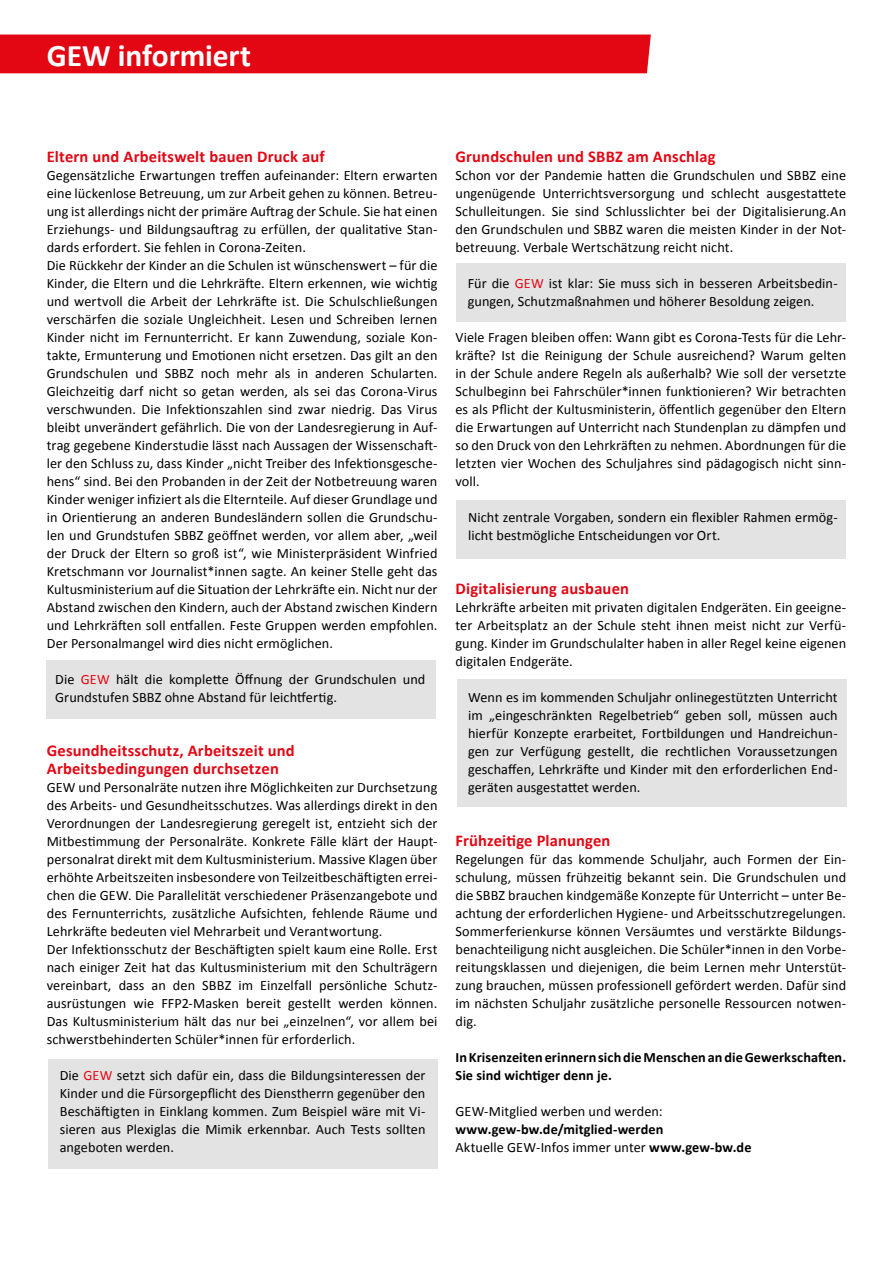
<style>
.page{position:relative;width:893px;height:1263px;background:#fff}
.page>*{position:absolute;margin:0;border:0;box-sizing:border-box;transform-origin:0 0}
.t1{font:700 31.5px "Calibri";letter-spacing:-.005em;color:#fff}
.t2{font:700 16.5px/18px "Calibri";letter-spacing:.01em;color:#e30613}
.t3{font:14.25px/18px "Calibri";letter-spacing:.005em;color:#000;text-align:justify}
.t4{font:700 14.25px/18px "Calibri";letter-spacing:.005em;color:#000}
.s1{color:#e30613}
.s2{font-weight:400}
</style>
<div class="page">
<div style="left:0;top:35px;width:651px;height:38px;background:#e30613"></div>
<div style="left:46px;top:660px;width:389px;height:59px;background:#e3e3e3"></div>
<div style="left:48px;top:1059px;width:389px;height:110px;background:#e3e3e3"></div>
<div style="left:457px;top:679px;width:389px;height:128px;background:#e3e3e3"></div>
<div style="left:457px;top:263px;width:389px;height:59px;background:#e3e3e3"></div>
<div style="left:457px;top:500px;width:389px;height:59px;background:#e3e3e3"></div>
<h1 class="t1" style="left:47px;top:35px;width:206px">GEW informiert</h1>
<p class="t2" style="left:47px;top:148px;width:279px">Eltern und Arbeitswelt bauen Druck auf</p>
<p class="t3" style="left:47px;top:166px;width:392px;text-align:left">Gegensätzliche Erwartungen treffen aufeinander: Eltern erwarten eine lückenlose Betreuung, um zur Arbeit gehen zu können. Betreu&shy;ung ist allerdings nicht der primäre Auftrag der Schule. Sie hat einen Erziehungs- und Bildungsauftrag zu erfüllen, der qualitative Stan&shy;dards erfordert. Sie fehlen in Corona-Zeiten.<br>Die Rückkehr der Kinder an die Schulen ist wünschenswert – für die Kinder, die Eltern und die Lehrkräfte. Eltern erkennen, wie wichtig und wertvoll die Arbeit der Lehrkräfte ist. Die Schulschließungen verschärfen die soziale Ungleichheit. Lesen und Schreiben lernen Kinder nicht im Fernunterricht. Er kann Zuwendung, soziale Kon&shy;takte, Ermunterung und Emotionen nicht ersetzen. Das gilt an den Grundschulen und SBBZ noch mehr als in anderen Schularten.<br>Gleichzeitig darf nicht so getan werden, als sei das Corona-Virus verschwunden. Die Infektionszahlen sind zwar niedrig. Das Virus bleibt unverändert gefährlich. Die von der Landesregierung in Auf&shy;trag gegebene Kinderstudie lässt nach Aussagen der Wissenschaft&shy;ler den Schluss zu, dass Kinder „nicht Treiber des Infektionsgesche&shy;hens“ sind. Bei den Probanden in der Zeit der Notbetreuung waren Kinder weniger infiziert als die Elternteile. Auf dieser Grundlage und in Orientierung an anderen Bundesländern sollen die Grundschu&shy;len und Grundstufen SBBZ geöffnet werden, vor allem aber, „weil der Druck der Eltern so groß ist“, wie Ministerpräsident Winfried Kretschmann vor Journalist*innen sagte. An keiner Stelle geht das Kultusministerium auf die Situation der Lehrkräfte ein. Nicht nur der Abstand zwischen den Kindern, auch der Abstand zwischen Kindern und Lehrkräften soll entfallen. Feste Gruppen werden empfohlen.<br>Der Personalmangel wird dies nicht ermöglichen.</p>
<p class="t3" style="left:55px;top:670px;width:372px">Die <span class="s1">GEW</span> hält die komplette Öffnung der Grundschulen und<br>Grundstufen SBBZ ohne Abstand für leichtfertig.</p>
<p class="t2" style="left:47px;top:742px;width:249px">Gesundheitsschutz, Arbeitszeit und<br>Arbeitsbedingungen durchsetzen</p>
<p class="t3" style="left:47px;top:778px;width:392px;text-align:left">GEW und Personalräte nutzen ihre Möglichkeiten zur Durchsetzung des Arbeits- und Gesundheitsschutzes. Was allerdings direkt in den Verordnungen der Landesregierung geregelt ist, entzieht sich der Mitbestimmung der Personalräte. Konkrete Fälle klärt der Haupt&shy;personalrat direkt mit dem Kultusministerium. Massive Klagen über erhöhte Arbeitszeiten insbesondere von Teilzeitbeschäftigten errei&shy;chen die GEW. Die Parallelität verschiedener Präsenzangebote und des Fernunterrichts, zusätzliche Aufsichten, fehlende Räume und Lehrkräfte bedeuten viel Mehrarbeit und Verantwortung.<br>Der Infektionsschutz der Beschäftigten spielt kaum eine Rolle. Erst nach einiger Zeit hat das Kultusministerium mit den Schulträgern vereinbart, dass an den SBBZ im Einzelfall persönliche Schutz&shy;ausrüstungen wie FFP2-Masken bereit gestellt werden können.<br>Das Kultusministerium hält das nur bei „einzelnen“, vor allem bei schwerstbehinderten Schüler*innen für erforderlich.</p>
<p class="t3" style="left:60px;top:1066px;width:367px">Die <span class="s1">GEW</span> setzt sich dafür ein, dass die Bildungsinteressen der Kinder und die Fürsorgepflicht des Dienstherrn gegenüber den Beschäftigten in Einklang kommen. Zum Beispiel wäre mit Vi&shy;sieren aus Plexiglas die Mimik erkennbar. Auch Tests sollten angeboten werden.</p>
<p class="t2" style="left:455px;top:148px;width:262px">Grundschulen und SBBZ am Anschlag</p>
<p class="t3" style="left:455px;top:166px;width:392px">Schon vor der Pandemie hatten die Grundschulen und SBBZ eine ungenügende Unterrichtsversorgung und schlecht ausgestattete Schulleitungen. Sie sind Schlusslichter bei der Digitalisierung.An den Grundschulen und SBBZ waren die meisten Kinder in der Not&shy;betreuung. Verbale Wertschätzung reicht nicht.</p>
<p class="t3" style="left:468px;top:274px;width:371px">Für die <span class="s1">GEW</span> ist klar: Sie muss sich in besseren Arbeitsbedin&shy;gungen, Schutzmaßnahmen und höherer Besoldung zeigen.</p>
<p class="t3" style="left:455px;top:328px;width:392px">Viele Fragen bleiben offen: Wann gibt es Corona-Tests für die Lehr&shy;kräfte? Ist die Reinigung der Schule ausreichend? Warum gelten in der Schule andere Regeln als außerhalb? Wie soll der versetzte Schulbeginn bei Fahrschüler*innen funktionieren? Wir betrachten es als Pflicht der Kultusministerin, öffentlich gegenüber den Eltern die Erwartungen auf Unterricht nach Stundenplan zu dämpfen und so den Druck von den Lehrkräften zu nehmen. Abordnungen für die letzten vier Wochen des Schuljahres sind pädagogisch nicht sinn&shy;voll.</p>
<p class="t3" style="left:468px;top:508px;width:371px">Nicht zentrale Vorgaben, sondern ein flexibler Rahmen ermög&shy;licht bestmögliche Entscheidungen vor Ort.</p>
<p class="t2" style="left:455px;top:580px;width:175px">Digitalisierung ausbauen</p>
<p class="t3" style="left:455px;top:598px;width:392px">Lehrkräfte arbeiten mit privaten digitalen Endgeräten. Ein geeigne&shy;ter Arbeitsplatz an der Schule steht ihnen meist nicht zur Verfü&shy;gung. Kinder im Grundschulalter haben in aller Regel keine eigenen digitalen Endgeräte.</p>
<p class="t3" style="left:468px;top:688px;width:371px">Wenn es im kommenden Schuljahr onlinegestützten Unterricht im „eingeschränkten Regelbetrieb“ geben soll, müssen auch hierfür Konzepte erarbeitet, Fortbildungen und Handreichun&shy;gen zur Verfügung gestellt, die rechtlichen Voraussetzungen geschaffen, Lehrkräfte und Kinder mit den erforderlichen End&shy;geräten ausgestattet werden.</p>
<p class="t2" style="left:455px;top:832px;width:156px">Frühzeitige Planungen</p>
<p class="t3" style="left:455px;top:850px;width:392px">Regelungen für das kommende Schuljahr, auch Formen der Ein&shy;schulung, müssen frühzeitig bekannt sein. Die Grundschulen und die SBBZ brauchen kindgemäße Konzepte für Unterricht – unter Be&shy;achtung der erforderlichen Hygiene- und Arbeitsschutzregelungen.<br>Sommerferienkurse können Versäumtes und verstärkte Bildungs&shy;benachteiligung nicht ausgleichen. Die Schüler*innen in den Vorbe&shy;reitungsklassen und diejenigen, die beim Lernen mehr Unterstüt&shy;zung brauchen, müssen professionell gefördert werden. Dafür sind im nächsten Schuljahr zusätzliche personelle Ressourcen notwen&shy;dig.</p>
<p class="t4" style="left:455px;top:1048px;width:392px">In Krisenzeiten erinnern sich die Menschen an die Gewerkschaften.<br>Sie sind wichtiger denn je.</p>
<p class="t3" style="left:455px;top:1102px;width:209px">GEW-Mitglied werben und werden:</p>
<p class="t4" style="left:455px;top:1120px;width:297px">www.gew-bw.de/mitglied-werden<br><span class="s2">Aktuelle GEW-Infos immer unter</span> www.gew-bw.de</p>
</div>
